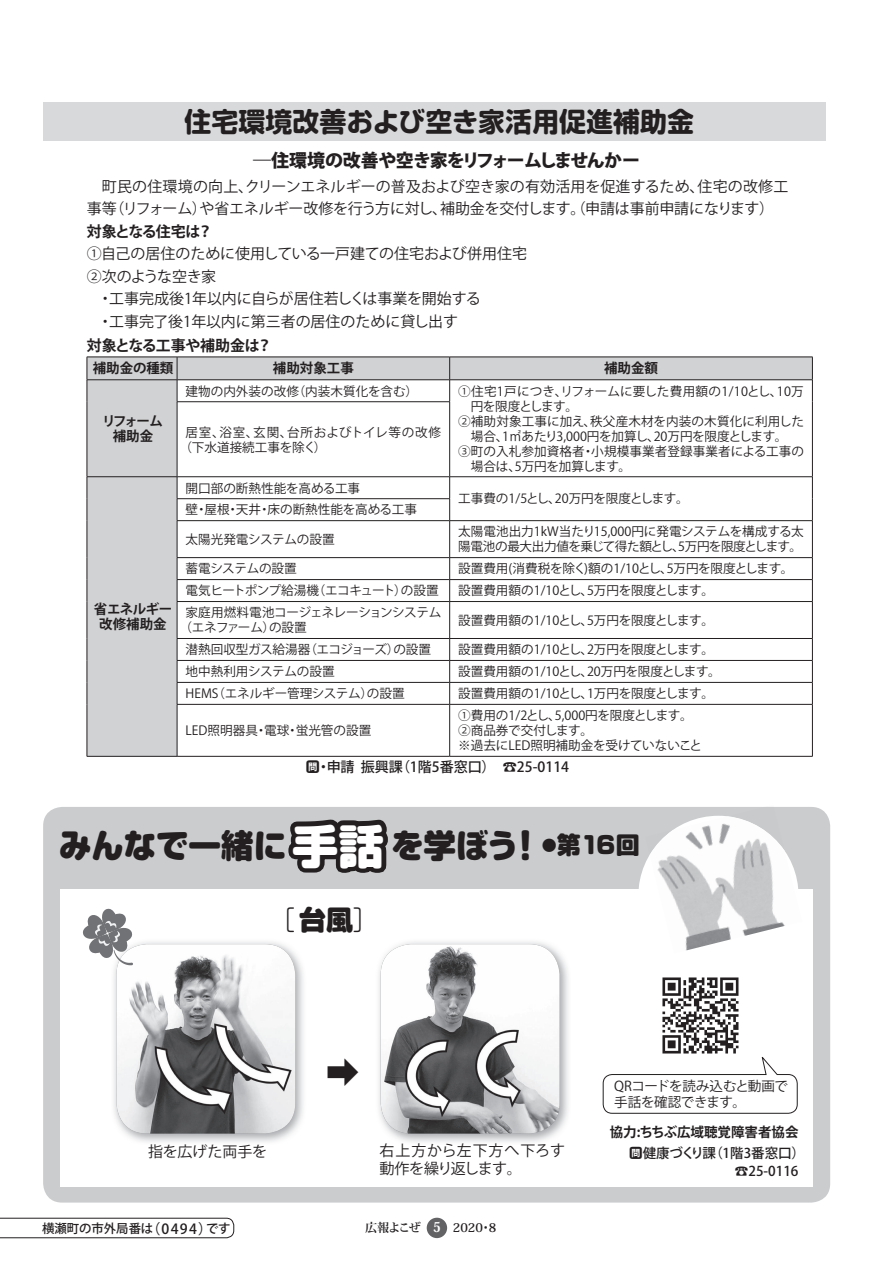
<style>
.page{position:relative;width:893px;height:1263px;background:#fff}
.page>*{position:absolute;margin:0;border:0;box-sizing:border-box;transform-origin:0 0}
.t1{font:900 37.5px "Soft Go Std";color:#231f20}
.t2{font:800 33.75px "Shin Go Pro";color:#231f20}
.t3{font:900 32.55px "Soft Go Std";color:#231f20}
.t4{font:700 27px "Soft Go Std";color:#231f20}
.t5{font:300 27px "Soft Go Std";color:#231f20}
.t6{font:900 24px "Soft Go Std";color:#231f20}
.t7{font:800 18px "Koz Go Pro";letter-spacing:-.05em;color:#231f20}
.t8{font:15px/22.5px "Koz Go Pro";color:#231f20}
.t9{font:700 15px "Koz Go Pro";letter-spacing:-.02em;color:#231f20}
.t10{font:15px "Koz Go Pro";letter-spacing:.055em;color:#231f20}
.t11{font:15px "Koz Go Pro";letter-spacing:-.065em;color:#231f20}
.t12{font:15px "Koz Go Pro";letter-spacing:-.03em;color:#231f20}
.t13{font:700 15px "Koz Go Pro";letter-spacing:-.06em;color:#231f20}
.t14{font:900 15px "Soft Go Std";color:#231f20}
.t15{font:500 14.1px "Koz Go Pro";color:#231f20}
.t16{font:500 13.95px "Koz Go Pro";color:#231f20}
.t17{font:700 13.5px "Koz Go Pro";color:#231f20}
.t18{font:13.5px/16.5px "Koz Go Pro";letter-spacing:-.02em;color:#231f20}
.t19{font:500 13.5px "Koz Go Pro";color:#231f20}
.t20{font:700 13.5px/15px "Koz Go Pro";letter-spacing:-.03em;color:#231f20;text-align:center}
.t21{font:700 13.5px/15px "Koz Go Pro";letter-spacing:-.075em;color:#231f20;text-align:center}
.t22{font:500 13.5px "Koz Go Pro";letter-spacing:-.06em;color:#231f20}
.t23{font:800 13.5px "Koz Min Pro";color:#fff;scale:.9 1}
.t24{font:12.6px/15px "Koz Go Pro";color:#231f20}
.t25{font:12.6px/21.9px "Koz Go Pro";letter-spacing:-.04em;color:#231f20}
.t26{font:12.6px/15px "Koz Go Pro";letter-spacing:-.02em;color:#231f20}
.t27{font:12.6px/21.9px "Koz Go Pro";letter-spacing:-.03em;color:#231f20}
.t28{font:12.6px "Koz Go Pro";letter-spacing:.02em;color:#231f20}
.t29{font:12.6px "Koz Go Pro";letter-spacing:.06em;color:#231f20}
.t30{font:500 12.45px "Koz Go Pro";color:#231f20}
.t31{font:700 12px "Koz Min Pro";color:#231f20}
.s1{font-size:46.2px;color:#fff}
.s2{font-weight:900}
</style>
<div class="page">
<div style="left:427px;top:1218px;width:20px;height:20px;background:#636366;border-radius:50%"></div>
<svg style="left:0;top:1218px;width:234px;height:20px"></svg>
<div style="left:43px;top:807px;width:787px;height:395px;background:#cbccce;border-radius:19px"></div>
<div style="left:60px;top:889px;width:753px;height:297px;background:#fff"></div>
<div style="left:638px;top:816px;width:160px;height:160px;background:#fff;border-radius:50%"></div>
<img style="left:650px;top:816px;width:148px;height:135px">
<img style="left:114px;top:942px;width:189px;height:200px">
<img style="left:116px;top:944px;width:179px;height:189px">
<img style="left:379px;top:942px;width:189px;height:200px">
<img style="left:381px;top:944px;width:179px;height:189px">
<svg style="left:83px;top:908px;width:50px;height:57px"></svg>
<svg style="left:288px;top:819px;width:100px;height:54px;background:#3a3738"></svg>
<svg style="left:603px;top:1057px;width:195px;height:57px"></svg>
<div style="left:43px;top:102px;width:782px;height:38px;background:#d8d9db"></div>
<svg style="left:87px;top:357px;width:726px;height:399px"></svg>
<hr style="left:87px;top:704px;width:1px;height:52px;background:#231f20">
<hr style="left:177px;top:704px;width:273px;height:1px;background:#231f20">
<hr style="left:177px;top:705px;width:1px;height:51px;background:#231f20">
<hr style="left:450px;top:704px;width:363px;height:1px;background:#231f20">
<hr style="left:449px;top:705px;width:1px;height:51px;background:#231f20">
<hr style="left:812px;top:705px;width:1px;height:51px;background:#231f20">
<hr style="left:87px;top:756px;width:90px;height:1px;background:#231f20">
<hr style="left:177px;top:756px;width:273px;height:1px;background:#231f20">
<hr style="left:450px;top:756px;width:363px;height:1px;background:#231f20">
<img style="left:652px;top:977px;width:96px;height:86px">
<h3 class="t4" style="left:185px;top:102px;width:511px">住宅環境改善および空き家活用促進補助金</h3>
<h3 class="t7" style="left:235px;top:149px;width:406px">　―住環境の改善や空き家をリフォームしませんかー</h3>
<p class="t8" style="left:245px;top:175px;width:461px">クリーンエネルギーの普及および空き家の有効活用を促進するため、</p>
<p class="t8" style="left:199px;top:175px;width:576px;text-indent:-113px">　町民の住環境の向上、<br>や省エネルギー改修を行う方に対し補助金を交付します。（申請は事前申請になります(</p>
<p class="t8" style="left:697px;top:175px;width:92px">住宅の改修工</p>
<p class="t8" style="left:87px;top:198px;width:31px">事等</p>
<p class="t8" style="left:109px;top:198px;width:99px">（リフォーム）</p>
<p class="t8" style="left:432px;top:198px;width:16px">、</p>
<p class="t13" style="left:87px;top:221px;width:115px">対象となる住宅は</p>
<p class="t8" style="left:87px;top:243px;width:442px">①自己の居住のために使用している一戸建ての住宅および併用住宅</p>
<p class="t12" style="left:87px;top:266px;width:131px">②次のような空き家</p>
<p class="t8" style="left:109px;top:288px;width:373px">工事完成後1年以内に自らが居住若しくは事業を開始する</p>
<p class="t9" style="left:198px;top:221px;width:16px">?</p>
<p class="t8" style="left:109px;top:288px;width:350px;text-indent:-22px">　・<br>工事完了後1年以内に第三者の居住のために貸し出す</p>
<p class="t8" style="left:87px;top:310px;width:28px">　・</p>
<p class="t9" style="left:87px;top:335px;width:175px">対象となる工事や補助金は</p>
<p class="t9" style="left:257px;top:335px;width:16px">?</p>
<p class="t17" style="left:93px;top:360px;width:82px">補助金の種類</p>
<p class="t21" style="left:102px;top:414px;width:63px">リフォーム補助金</p>
<p class="t20" style="left:94px;top:602px;width:80px">省エネルギー改修補助金</p>
<p class="t17" style="left:273px;top:360px;width:82px">補助対象工事</p>
<p class="t24" style="left:186px;top:384px;width:115px">建物の内外装の改修</p>
<p class="t24" style="left:293px;top:384px;width:126px">（内装木質化を含む）</p>
<p class="t29" style="left:287px;top:424px;width:156px">台所およびトイレ等の改修</p>
<p class="t24" style="left:253px;top:425px;width:41px">玄関、</p>
<p class="t24" style="left:186px;top:425px;width:41px">居室、</p>
<p class="t24" style="left:219px;top:425px;width:41px">浴室、</p>
<p class="t24" style="left:180px;top:440px;width:138px">（下水道接続工事を除く</p>
<p class="t24" style="left:314px;top:440px;width:14px">(</p>
<p class="t24" style="left:186px;top:481px;width:176px">開口部の断熱性能を高める工事</p>
<p class="t24" style="left:186px;top:503px;width:14px">壁</p>
<p class="t24" style="left:204px;top:503px;width:27px">屋根</p>
<p class="t24" style="left:267px;top:503px;width:151px">床の断熱性能を高める工事</p>
<p class="t24" style="left:236px;top:503px;width:27px">天井</p>
<p class="t24" style="left:195px;top:503px;width:14px">・</p>
<p class="t24" style="left:227px;top:503px;width:14px">・</p>
<p class="t24" style="left:258px;top:503px;width:14px">・</p>
<p class="t24" style="left:186px;top:532px;width:151px">太陽光発電システムの設置</p>
<p class="t26" style="left:186px;top:562px;width:113px">蓄電システムの設置</p>
<p class="t27" style="left:186px;top:580px;width:257px">電気ヒートポンプ給湯機<br>家庭用燃料電池コージェネレーションシステム</p>
<p class="t25" style="left:313px;top:580px;width:127px">（エコキュートの設置</p>
<p class="t24" style="left:394px;top:583px;width:14px">）</p>
<p class="t24" style="left:180px;top:620px;width:97px">（エネファーム）</p>
<p class="t24" style="left:269px;top:620px;width:39px">の設置</p>
<p class="t24" style="left:304px;top:642px;width:97px">（エコジョーズ）</p>
<p class="t24" style="left:186px;top:642px;width:126px">潜熱回収型ガス給湯器</p>
<p class="t24" style="left:393px;top:642px;width:39px">の設置</p>
<p class="t24" style="left:186px;top:664px;width:151px">地中熱利用システムの設置</p>
<p class="t24" style="left:213px;top:686px;width:162px">（エネルギー管理システム）</p>
<p class="t24" style="left:367px;top:686px;width:39px">の設置</p>
<p class="t24" style="left:186px;top:686px;width:35px">HEMS</p>
<p class="t17" style="left:604px;top:360px;width:55px">補助金額</p>
<p class="t28" style="left:458px;top:383px;width:326px">①住宅1戸につきリフォームに要した費用額の1/10とし、</p>
<p class="t24" style="left:555px;top:384px;width:14px">、</p>
<p class="t24" style="left:777px;top:384px;width:29px">10万</p>
<p class="t24" style="left:458px;top:399px;width:347px">　円を限度とします。<br>②補助対象工事に加え秩父産木材を内装の木質化に利用した</p>
<p class="t26" style="left:458px;top:414px;width:331px;text-indent:125px">、<br>　場合 1、㎡あたり3,000円を加算し 20万円を限度とします。</p>
<p class="t24" style="left:591px;top:429px;width:214px;text-indent:56px">、<br>小規模事業者登録事業者による工事の</p>
<p class="t24" style="left:458px;top:444px;width:175px">③町の入札参加資格者<br>　場合は 5、万円を加算します。</p>
<p class="t24" style="left:582px;top:444px;width:14px">・</p>
<p class="t24" style="left:458px;top:492px;width:232px">工事費の1/5とし 20万円を限度とします。</p>
<p class="t24" style="left:548px;top:492px;width:14px">、</p>
<p class="t24" style="left:458px;top:525px;width:347px">太陽電池出力1kW当たり15,000円に発電システムを構成する太</p>
<p class="t25" style="left:584px;top:536px;width:219px;text-indent:-126px">陽電池の最大出力値を乗じて得た額とし 5、万円を限度とします。)額の1/10とし 5、万円を限度とします。</p>
<p class="t24" style="left:458px;top:562px;width:130px">設置費用(消費税を除く</p>
<p class="t24" style="left:458px;top:583px;width:257px">設置費用額の1/10とし 5、万円を限度とします。</p>
<p class="t24" style="left:458px;top:613px;width:257px">設置費用額の1/10とし 5、万円を限度とします。</p>
<p class="t24" style="left:458px;top:642px;width:257px">設置費用額の1/10とし 2、万円を限度とします。</p>
<p class="t24" style="left:458px;top:664px;width:264px">設置費用額の1/10とし 20万円を限度とします。</p>
<p class="t24" style="left:580px;top:664px;width:14px">、</p>
<p class="t24" style="left:458px;top:686px;width:257px">設置費用額の1/10とし 1、万円を限度とします。</p>
<p class="t24" style="left:458px;top:708px;width:236px">①費用の1/2とし 5,000円を限度とします。</p>
<p class="t24" style="left:458px;top:708px;width:245px;text-indent:90px">、<br>②商品券で交付します。<br>※過去にLED照明補助金を受けていないこと</p>
<p class="t15" style="left:503px;top:758px;width:68px">☎25-0114</p>
<p class="t24" style="left:296px;top:723px;width:77px">蛍光管の設置</p>
<p class="t24" style="left:264px;top:723px;width:27px">電球</p>
<p class="t24" style="left:186px;top:723px;width:74px">LED照明器具</p>
<p class="t24" style="left:255px;top:723px;width:14px">・</p>
<p class="t24" style="left:286px;top:723px;width:14px">・</p>
<p class="t15" style="left:327px;top:758px;width:78px">申請振興課</p>
<p class="t15" style="left:396px;top:758px;width:101px">（階1 5番窓口(</p>
<p class="t15" style="left:306px;top:758px;width:16px">問</p>
<p class="t15" style="left:316px;top:758px;width:16px">・</p>
<h3 class="t3" style="left:59px;top:823px;width:461px">みんなで一緒に<span class="s1">手話</span>を学ぼう</h3>
<h1 class="t1" style="left:517px;top:819px;width:18px">!</h1>
<p class="t14" style="left:542px;top:834px;width:16px">●</p>
<h3 class="t6" style="left:557px;top:828px;width:84px">第16回</h3>
<h3 class="t5" style="left:268px;top:900px;width:114px">［<span class="s2">台風</span>[</h3>
<h2 class="t2" style="left:326px;top:1045px;width:35px">➡</h2>
<p class="t18" style="left:614px;top:1078px;width:175px">QRコードを読み込むと動画で手話を確認できます。</p>
<p class="t17" style="left:610px;top:1123px;width:190px">協力:ちちぶ広域聴覚障害者協会</p>
<p class="t8" style="left:148px;top:1140px;width:121px">指を広げた両手を</p>
<p class="t10" style="left:380px;top:1141px;width:187px">右上方から左下方へ下ろす</p>
<p class="t22" style="left:629px;top:1144px;width:88px">問健康づくり課</p>
<p class="t19" style="left:709px;top:1144px;width:97px">（階1 3番窓口(</p>
<p class="t11" style="left:380px;top:1159px;width:144px">動作を繰り返します。</p>
<p class="t19" style="left:735px;top:1162px;width:65px">☎25-0116</p>
<p class="t16" style="left:146px;top:1219px;width:67px">（0494）</p>
<p class="t30" style="left:42px;top:1220px;width:113px">横瀬町の市外局番は</p>
<p class="t30" style="left:206px;top:1220px;width:26px">です</p>
<p class="t31" style="left:365px;top:1219px;width:57px">広報よこぜ</p>
<p class="t23" style="left:433px;top:1217px;width:10px">5</p>
<p class="t31" style="left:453px;top:1219px;width:32px">2020</p>
<p class="t31" style="left:489px;top:1219px;width:9px">8</p>
<p class="t31" style="left:480px;top:1219px;width:13px">・</p>
</div>
